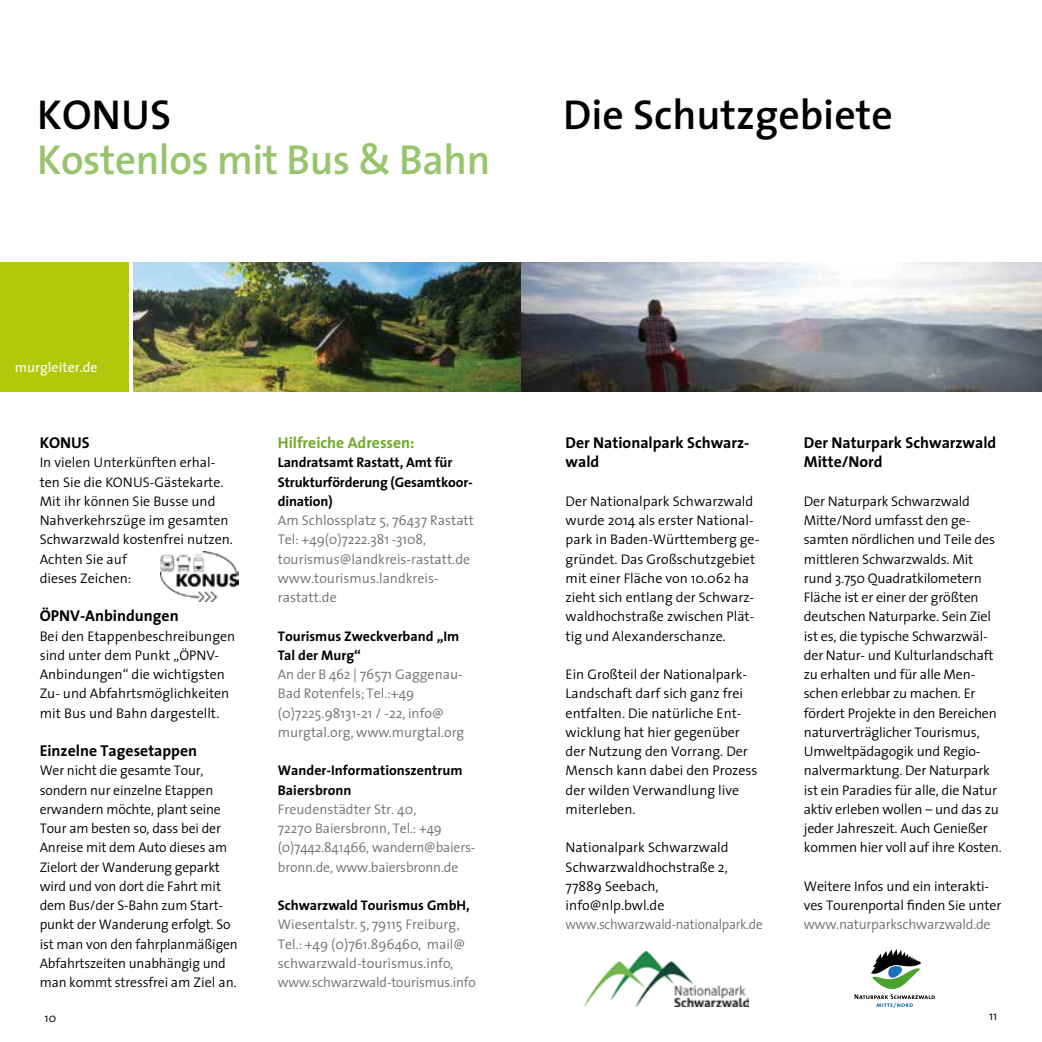
<style>
.page{position:relative;width:1042px;height:1042px;background:#fff}
.page>*{position:absolute;margin:0;border:0;box-sizing:border-box;transform-origin:0 0}
.t1{font:600 42px "The Sans 6";color:#000}
.t2{font:600 42px "The Sans 6";letter-spacing:-.01em;color:#97c46d}
.t3{font:15.75px/19.2px "The Sans 7 Bold Plain";color:#000}
.t4{font:15.75px "The Sans 7 Bold Plain";color:#6eab28}
.t5{font:300 14px/19.2px "The Sans 4";letter-spacing:-.01em;color:#000}
.t6{font:300 14px/19.2px "The Sans 4";color:#706f6f}
.t7{font:14px/19.2px "The Sans 7 Bold Plain";color:#000}
.t8{font:300 14px "The Sans 4";letter-spacing:-.02em;color:#706f6f;scale:.95 1}
.t9{font:300 14px "The Sans 4";letter-spacing:-.02em;color:#706f6f}
.t10{font:14px "The Sans 5";color:#fff}
.t11{font:300 12.25px "The Sans 4";color:#000}
</style>
<div class="page">
<img style="left:134px;top:263px;width:387px;height:129px">
<img style="left:160px;top:551px;width:78px;height:50px">
<svg style="left:521px;top:263px;width:521px;height:129px;background:#97999e"></svg>
<img style="left:585px;top:952px;width:163px;height:54px">
<svg style="left:854px;top:949px;width:81px;height:59px"></svg>
<div style="left:0;top:263px;width:129px;height:129px;background:#afca0b"></div>
<h1 class="t1" style="left:37px;top:80px;width:135px">KONUS</h1>
<h1 class="t2" style="left:37px;top:125px;width:455px">Kostenlos mit Bus &amp; Bahn</h1>
<p class="t10" style="left:15px;top:356px;width:84px">murgleiter.de</p>
<p class="t3" style="left:40px;top:433px;width:52px">KONUS</p>
<p class="t5" style="left:40px;top:452px;width:195px">In vielen Unterkünften erhal&shy;ten Sie die KONUS-Gästekarte.<br>Mit ihr können Sie Busse und<br>Nahverkehrszüge im gesamten<br>Schwarzwald kostenfrei nutzen.<br>Achten Sie auf<br>dieses Zeichen:</p>
<p class="t3" style="left:40px;top:606px;width:141px">ÖPNV-Anbindungen</p>
<p class="t5" style="left:40px;top:626px;width:197px">Bei den Etappenbeschreibungen sind unter dem Punkt „ÖPNV-<br>Anbindungen“ die wichtigsten<br>Zu- und Abfahrtsmöglichkeiten mit Bus und Bahn dargestellt.</p>
<p class="t3" style="left:40px;top:741px;width:159px">Einzelne Tagesetappen</p>
<p class="t5" style="left:40px;top:760px;width:200px">Wer nicht die gesamte Tour, sondern nur einzelne Etappen erwandern möchte, plant seine<br>Tour am besten so, dass bei der<br>Anreise mit dem Auto dieses am<br>Zielort der Wanderung geparkt wird und von dort die Fahrt mit dem Bus/der S-Bahn zum Start&shy;punkt der Wanderung erfolgt. So ist man von den fahrplanmäßigen<br>Abfahrtszeiten unabhängig und man kommt stressfrei am Ziel an.</p>
<p class="t4" style="left:278px;top:429px;width:138px">Hilfreiche Adressen:</p>
<p class="t7" style="left:278px;top:453px;width:197px">Landratsamt Rastatt, Amt für<br>Strukturförderung (Gesamtkoor&shy;dination)</p>
<p class="t6" style="left:278px;top:510px;width:198px">Am Schlossplatz 5, 76437 Rastatt<br>Tel: +49(0)7222.381 -3108, tourismus@landkreis-rastatt.de www.tourismus.landkreis&shy;rastatt.de</p>
<p class="t7" style="left:278px;top:626px;width:183px">Tourismus Zweckverband „Im<br>Tal der Murg“</p>
<p class="t6" style="left:278px;top:664px;width:188px">An der B 462 | 76571 Gaggenau-<br>Bad Rotenfels; Tel.:+49 (0)7225.98131-21 / -22, info@ murgtal.org, www.murgtal.org</p>
<p class="t7" style="left:278px;top:761px;width:186px">Wander-Informationszentrum<br>Baiersbronn</p>
<p class="t6" style="left:278px;top:799px;width:199px">Freudenstädter Str. 40,<br>72270 Baiersbronn, Tel.: +49 (0)7442.841466, wandern@baiers&shy;bronn.de, www.baiersbronn.de</p>
<p class="t7" style="left:278px;top:895px;width:193px">Schwarzwald Tourismus GmbH,</p>
<p class="t6" style="left:278px;top:914px;width:200px">Wiesentalstr. 5, 79115 Freiburg, Tel.: +49 (0)761.896460, mail@ schwarzwald-tourismus.info, www.schwarzwald-tourismus.info</p>
<h1 class="t1" style="left:563px;top:80px;width:331px">Die Schutzgebiete</h1>
<p class="t3" style="left:566px;top:433px;width:185px">Der Nationalpark Schwarz&shy;wald</p>
<p class="t5" style="left:566px;top:491px;width:195px">Der Nationalpark Schwarzwald wurde 2014 als erster National&shy;park in Baden-Württemberg ge&shy;gründet. Das Großschutzgebiet mit einer Fläche von 10.062 ha zieht sich entlang der Schwarz&shy;waldhochstraße zwischen Plät&shy;tig und Alexanderschanze.</p>
<p class="t5" style="left:566px;top:664px;width:193px">Ein Großteil der Nationalpark-<br>Landschaft darf sich ganz frei entfalten. Die natürliche Ent&shy;wicklung hat hier gegenüber der Nutzung den Vorrang. Der<br>Mensch kann dabei den Prozess der wilden Verwandlung live miterleben.</p>
<p class="t5" style="left:566px;top:837px;width:165px">Nationalpark Schwarzwald<br>Schwarzwaldhochstraße 2,<br>77889 Seebach, info@nlp.bwl.de</p>
<p class="t8" style="left:566px;top:913px;width:209px">www.schwarzwald-nationalpark.de</p>
<p class="t3" style="left:804px;top:433px;width:194px">Der Naturpark Schwarzwald<br>Mitte/Nord</p>
<p class="t5" style="left:804px;top:491px;width:199px">Der Naturpark Schwarzwald<br>Mitte/Nord umfasst den ge&shy;samten nördlichen und Teile des mittleren Schwarzwalds. Mit rund 3.750 Quadratkilometern<br>Fläche ist er einer der größten deutschen Naturparke. Sein Ziel ist es, die typische Schwarzwäl&shy;der Natur- und Kulturlandschaft zu erhalten und für alle Men&shy;schen erlebbar zu machen. Er fördert Projekte in den Bereichen naturverträglicher Tourismus,<br>Umweltpädagogik und Regio&shy;nalvermarktung. Der Naturpark ist ein Paradies für alle, die Natur aktiv erleben wollen – und das zu jeder Jahreszeit. Auch Genießer kommen hier voll auf ihre Kosten.</p>
<p class="t5" style="left:804px;top:876px;width:199px">Weitere Infos und ein interakti&shy;ves Tourenportal finden Sie unter</p>
<p class="t9" style="left:804px;top:913px;width:188px">www.naturparkschwarzwald.de</p>
<p class="t11" style="left:45px;top:1007px;width:13px">10</p>
<p class="t11" style="left:989px;top:1006px;width:10px">11</p>
</div>
